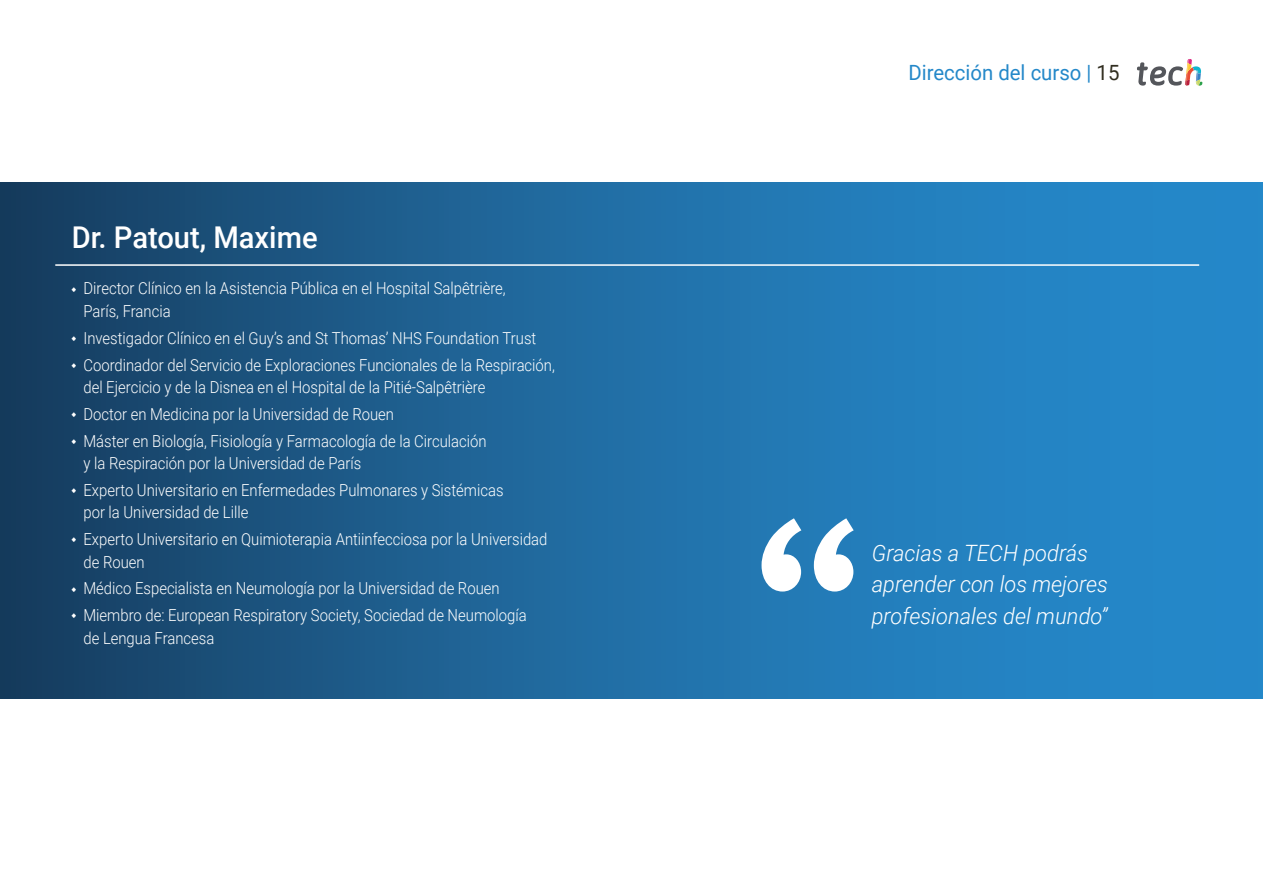
<style>
.page{position:relative;width:1263px;height:893px;background:#fff}
.page>*{position:absolute;margin:0;border:0;box-sizing:border-box;transform-origin:0 0}
.t1{font:500 30px "Roboto";color:#fff}
.t2{font:italic 300 22.5px/31.5px "Roboto";color:#fff}
.t3{font:21px "Roboto";color:#2488c9}
.t4{font:300 16.5px/26.7px "Roboto";color:#fff;scale:.9 1}
.s1{color:#312e20}
</style>
<div class="page">
<div style="left:0;top:182px;width:1263px;height:516px;background:linear-gradient(to right,#184267,#2793d9)"></div>
<hr style="left:55px;top:264px;width:1144px;height:2px;background:#fff">
<svg style="left:761px;top:518px;width:93px;height:73px"></svg>
<svg style="left:1137px;top:59px;width:65px;height:27px"></svg>
<svg style="left:72px;top:287px;width:4px;height:5px"></svg>
<svg style="left:72px;top:336px;width:4px;height:5px"></svg>
<svg style="left:72px;top:363px;width:4px;height:5px"></svg>
<svg style="left:72px;top:412px;width:4px;height:5px"></svg>
<svg style="left:72px;top:439px;width:4px;height:5px"></svg>
<svg style="left:72px;top:488px;width:4px;height:5px"></svg>
<svg style="left:72px;top:537px;width:4px;height:5px"></svg>
<svg style="left:72px;top:587px;width:4px;height:5px"></svg>
<svg style="left:72px;top:613px;width:4px;height:5px"></svg>
<h1 class="t1" style="left:72px;top:216px;width:247px">Dr. Patout, Maxime</h1>
<p class="t4" style="left:83px;top:277px;width:471px;line-height:22.5px">Director Clínico en la Asistencia Pública en el Hospital Salpêtrière,<br>París, Francia</p>
<p class="t4" style="left:83px;top:324px;width:525px">Investigador Clínico en el Guy’s and St Thomas’ NHS Foundation Trust<br>Coordinador del Servicio de Exploraciones Funcionales de la Respiración,</p>
<p class="t4" style="left:83px;top:373px;width:449px">del Ejercicio y de la Disnea en el Hospital de la Pitié-Salpêtrière<br>Doctor en Medicina por la Universidad de Rouen<br>Máster en Biología, Fisiología y Farmacología de la Circulación</p>
<p class="t4" style="left:83px;top:449px;width:468px">y la Respiración por la Universidad de París<br>Experto Universitario en Enfermedades Pulmonares y Sistémicas</p>
<p class="t4" style="left:83px;top:498px;width:517px">por la Universidad de Lille<br>Experto Universitario en Quimioterapia Antiinfecciosa por la Universidad</p>
<p class="t4" style="left:83px;top:548px;width:494px">de Rouen<br>Médico Especialista en Neumología por la Universidad de Rouen<br>Miembro de: European Respiratory Society, Sociedad de Neumología</p>
<p class="t4" style="left:83px;top:624px;width:147px">de Lengua Francesa</p>
<p class="t3" style="left:908px;top:57px;width:213px">Dirección del curso | <span class="s1">15</span></p>
<h2 class="t2" style="left:872px;top:536px;width:238px">Gracias a TECH podrás aprender con los mejores profesionales del mundo”</h2>
</div>
